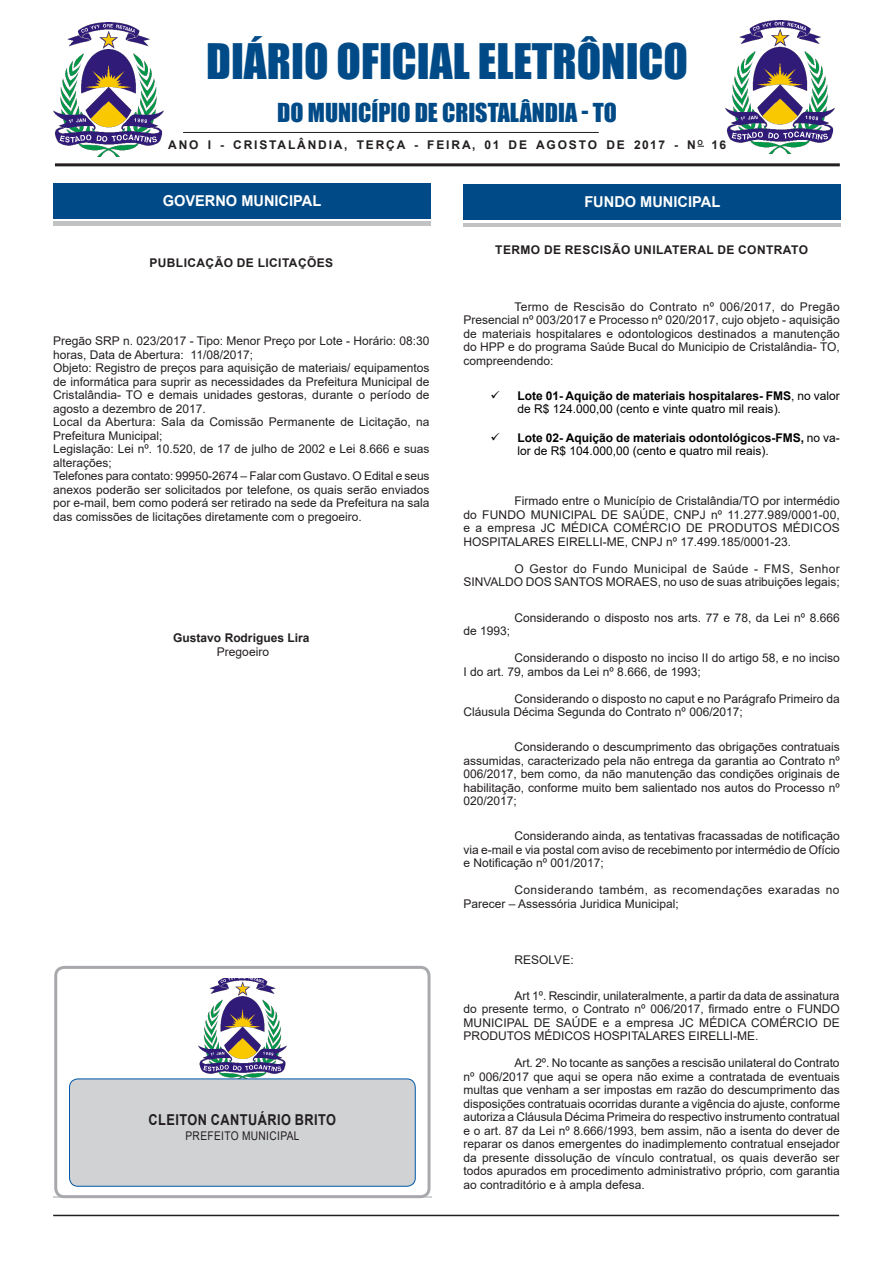
<style>
.page{position:relative;width:893px;height:1263px;background:#fff}
.page>*{position:absolute;margin:0;border:0;box-sizing:border-box;transform-origin:0 0}
.t1{font:45px "Impact";color:#004b87}
.t2{font:24px "Impact";color:#004b87}
.Chancela{font:700 15px "Arial";color:#fff}
.t3{font:700 15px "Arial";letter-spacing:.035em;color:#231f20;scale:.85 1}
.CCCCCCCCCC{font:12px/13.5px "Arial";color:#231f20;text-align:justify}
.SEM_PARAGRAFO{font:12px/13.5px "Arial";color:#231f20}
.t4{font:12px/13.5px "Arial";color:#000}
.CCCCCCCCCC-2{font:12px/13.5px "Arial";letter-spacing:.03em;color:#231f20}
.TITULOS{font:700 12px "Arial";letter-spacing:.035em;color:#231f20}
.TITULOS-2{font:700 12px "Arial";letter-spacing:.155em;color:#231f20}
.NOME{font:700 12px "Arial";color:#231f20}
.CCCCCCCCCC-3{font:12px "Arial";letter-spacing:.035em;color:#231f20;scale:.85 1}
.CARGO{font:12px "Arial";color:#231f20}
.s1{font-weight:700}
</style>
<div class="page">
<hr style="left:53px;top:1215px;width:786px;height:1px;background:#231f20">
<hr style="left:55px;top:163px;width:785px;height:3px;background:#231f20">
<img style="left:53px;top:22px;width:110px;height:134px">
<hr style="left:183px;top:132px;width:416px;height:1px;background:#231f20">
<div style="left:53px;top:189px;width:378px;height:37px;background:#c1c2c4"></div>
<div style="left:53px;top:186px;width:378px;height:35px;background:#fff"></div>
<div style="left:53px;top:184px;width:378px;height:35px;background:#004b87"></div>
<hr style="left:53px;top:1197px;width:379px;height:1px;background:#d1d2d4">
<div style="left:54px;top:966px;width:377px;height:232px;border:3px solid #a8a9ad;border-radius:9px"></div>
<div style="left:70px;top:1079px;width:345px;height:107px;background:#d1d2d4;border-radius:9px"></div>
<div style="left:69px;top:1079px;width:346px;height:107px;border:1px solid #0057a8;border-radius:9px"></div>
<img style="left:198px;top:979px;width:88px;height:100px">
<img style="left:725px;top:20px;width:110px;height:134px">
<hr style="left:463px;top:223px;width:378px;height:4px;background:#c1c2c4">
<div style="left:463px;top:185px;width:378px;height:35px;background:#004b87"></div>
<p class="t1" style="left:206px;top:26px;width:483px">DIÁRIO OFICIAL ELETRÔNICO</p>
<p class="t2" style="left:277px;top:94px;width:341px">DO MUNICÍPIO DE CRISTALÂNDIA - TO</p>
<p class="TITULOS-2" style="left:168px;top:137px;width:560px">ANO I - CRISTALÂNDIA, TERÇA - FEIRA, 01 DE AGOSTO DE 2017 - N<sup>O</sup> 16</p>
<p class="Chancela" style="left:163px;top:190px;width:160px">GOVERNO MUNICIPAL</p>
<p class="TITULOS" style="left:149px;top:254px;width:185px">PUBLICAÇÃO DE LICITAÇÕES</p>
<p class="SEM_PARAGRAFO" style="left:53px;top:334px;width:378px">Pregão SRP n. 023/2017 - Tipo: Menor Preço por Lote - Horário: 08:30 horas, Data de Abertura: 11/08/2017;</p>
<p class="SEM_PARAGRAFO" style="left:53px;top:361px;width:378px;text-align:justify">Objeto: Registro de preços para aquisição de materiais/ equipamentos de informática para suprir as necessidades da Prefeitura Municipal de Cristalândia- TO e demais unidades gestoras, durante o período de agosto a dezembro de 2017.</p>
<p class="SEM_PARAGRAFO" style="left:53px;top:415px;width:378px">Local da Abertura: Sala da Comissão Permanente de Licitação, na<br>Prefeitura Municipal;</p>
<p class="SEM_PARAGRAFO" style="left:53px;top:442px;width:378px">Legislação: Lei nº. 10.520, de 17 de julho de 2002 e Lei 8.666 e suas alterações;</p>
<p class="SEM_PARAGRAFO" style="left:53px;top:469px;width:378px;text-align:justify">Telefones para contato: 99950-2674 – Falar com Gustavo. O Edital e seus anexos poderão ser solicitados por telefone, os quais serão enviados por e-mail, bem como poderá ser retirado na sede da Prefeitura na sala das comissões de licitações diretamente com o pregoeiro.</p>
<p class="NOME" style="left:173px;top:630px;width:138px">Gustavo Rodrigues Lira</p>
<p class="CARGO" style="left:217px;top:643px;width:54px">Pregoeiro</p>
<p class="t3" style="left:149px;top:1109px;width:222px">CLEITON CANTUÁRIO BRITO</p>
<p class="CCCCCCCCCC-3" style="left:185px;top:1127px;width:136px">PREFEITO MUNICIPAL</p>
<p class="Chancela" style="left:584px;top:191px;width:137px">FUNDO MUNICIPAL</p>
<p class="TITULOS" style="left:495px;top:241px;width:314px">TERMO DE RESCISÃO UNILATERAL DE CONTRATO</p>
<p class="CCCCCCCCCC" style="left:463px;top:300px;width:378px;text-indent:51px">Termo de Rescisão do Contrato nº 006/2017, do Pregão Presencial nº 003/2017 e Processo nº 020/2017, cujo objeto - aquisição de materiais hospitalares e odontologicos destinados a manutenção do HPP e do programa Saúde Bucal do Municipio de Cristalândia- TO, compreendendo:</p>
<p class="t4" style="left:517px;top:389px;width:324px;text-indent:-27px">✓ <span class="s1">Lote 01- Aquição de materiais hospitalares- FMS</span>, no valor de R$ 124.000,00 (cento e vinte quatro mil reais).</p>
<p class="t4" style="left:517px;top:431px;width:324px;text-indent:-27px">✓ <span class="s1">Lote 02- Aquição de materiais odontológicos-FMS,</span> no va&shy;lor de R$ 104.000,00 (cento e quatro mil reais).</p>
<p class="CCCCCCCCCC" style="left:463px;top:494px;width:378px;text-indent:51px">Firmado entre o Município de Cristalândia/TO por intermédio do FUNDO MUNICIPAL DE SAÚDE, CNPJ nº 11.277.989/0001-00, e a empresa JC MÉDICA COMÉRCIO DE PRODUTOS MÉDICOS HOSPITALARES EIRELLI-ME, CNPJ nº 17.499.185/0001-23.</p>
<p class="CCCCCCCCCC" style="left:463px;top:562px;width:378px;text-align:right">O Gestor do Fundo Municipal de Saúde - FMS, Senhor<br>SINVALDO DOS SANTOS MORAES, no uso de suas atribuições legais;</p>
<p class="CCCCCCCCCC" style="left:514px;top:610px;width:327px">Considerando o disposto nos arts. 77 e 78, da Lei nº 8.666</p>
<p class="CCCCCCCCCC" style="left:463px;top:624px;width:48px">de 1993;</p>
<p class="CCCCCCCCCC" style="left:463px;top:651px;width:378px;text-indent:51px">Considerando o disposto no inciso II do artigo 58, e no inciso<br>I do art. 79, ambos da Lei nº 8.666, de 1993;</p>
<p class="CCCCCCCCCC" style="left:463px;top:691px;width:378px;text-indent:51px">Considerando o disposto no caput e no Parágrafo Primeiro da<br>Cláusula Décima Segunda do Contrato nº 006/2017;</p>
<p class="CCCCCCCCCC" style="left:463px;top:740px;width:378px;text-indent:51px">Considerando o descumprimento das obrigações contratuais assumidas, caracterizado pela não entrega da garantia ao Contrato nº 006/2017, bem como, da não manutenção das condições originais de habilitação, conforme muito bem salientado nos autos do Processo nº 020/2017;</p>
<p class="CCCCCCCCCC" style="left:463px;top:829px;width:378px;text-indent:51px">Considerando ainda, as tentativas fracassadas de notificação via e-mail e via postal com aviso de recebimento por intermédio de Ofício e Notificação nº 001/2017;</p>
<p class="CCCCCCCCCC-2" style="left:463px;top:883px;width:378px;text-indent:51px">Considerando também, as recomendações exaradas no<br>Parecer – Assessória Juridica Municipal;</p>
<p class="CCCCCCCCCC" style="left:514px;top:953px;width:61px">RESOLVE:</p>
<p class="CCCCCCCCCC" style="left:463px;top:988px;width:378px;text-indent:51px">Art 1º. Rescindir, unilateralmente, a partir da data de assinatura do presente termo, o Contrato nº 006/2017, firmado entre o FUNDO MUNICIPAL DE SAÚDE e a empresa JC MÉDICA COMÉRCIO DE PRODUTOS MÉDICOS HOSPITALARES EIRELLI-ME.</p>
<p class="CCCCCCCCCC" style="left:463px;top:1056px;width:378px;text-indent:51px">Art. 2º. No tocante as sanções a rescisão unilateral do Contrato nº 006/2017 que aqui se opera não exime a contratada de eventuais multas que venham a ser impostas em razão do descumprimento das disposições contratuais ocorridas durante a vigência do ajuste, conforme autoriza a Cláusula Décima Primeira do respectivo instrumento contratual e o art. 87 da Lei nº 8.666/1993, bem assim, não a isenta do dever de reparar os danos emergentes do inadimplemento contratual ensejador da presente dissolução de vínculo contratual, os quais deverão ser todos apurados em procedimento administrativo próprio, com garantia ao contraditório e à ampla defesa.</p>
</div>
